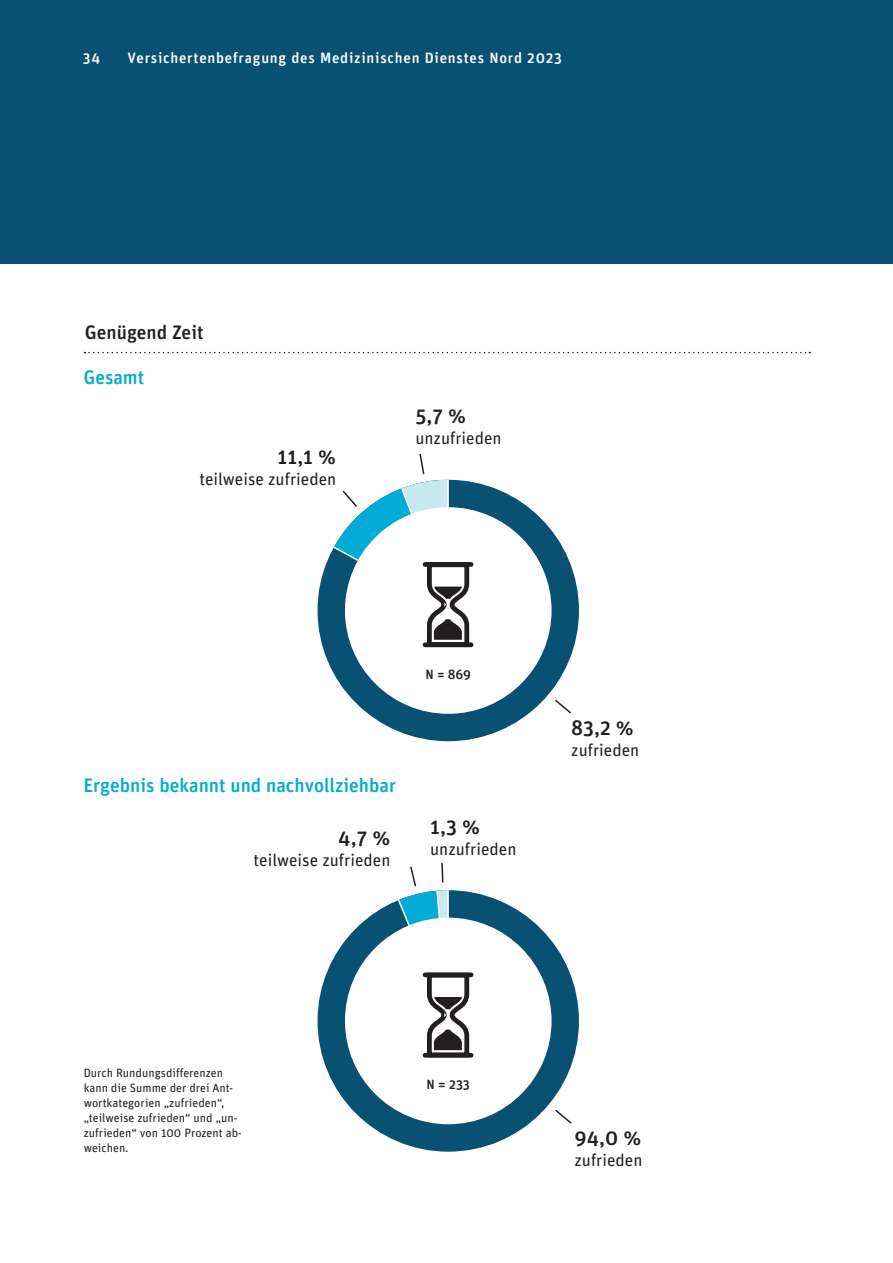
<style>
.page{position:relative;width:893px;height:1263px;background:#fff}
.page>*{position:absolute;margin:0;border:0;box-sizing:border-box;transform-origin:0 0}
.t1{font:500 21px "Unit Rounded OT";color:#231f20}
.t2{font:500 19.5px "Unit Rounded OT";color:#00acd5}
.t3{font:500 19.5px "Unit Rounded OT";color:#231f20}
.t4{font:17.25px "Unit Rounded OT";color:#231f20}
.t5{font:500 15px "Unit Rounded OT";letter-spacing:.05em;color:#fff}
.t6{font:500 13.5px "Unit Rounded OT";letter-spacing:-.005em;color:#231f20}
.t7{font:12px/15px "Unit Rounded OT";color:#231f20}
</style>
<div class="page">
<div style="left:0;top:0;width:893px;height:264px;background:#095173"></div>
<svg style="left:85px;top:352px;width:725px;height:1px"></svg>
<div style="left:318px;top:890px;width:261px;height:262px;background:#095173;border-radius:50%"></div>
<div style="left:318px;top:480px;width:261px;height:261px;background:#095173;border-radius:50%"></div>
<svg style="left:318px;top:453px;width:255px;height:262px"></svg>
<div style="left:345px;top:918px;width:207px;height:206px;background:#fff;border-radius:50%"></div>
<svg style="left:376px;top:862px;width:197px;height:263px"></svg>
<p class="t5" style="left:83px;top:48px;width:19px">34</p>
<p class="t5" style="left:128px;top:48px;width:436px">Versichertenbefragung des Medizinischen Dienstes Nord 2023</p>
<h2 class="t3" style="left:85px;top:320px;width:120px">Genügend Zeit</h2>
<h2 class="t2" style="left:83px;top:365px;width:63px">Gesamt</h2>
<h1 class="t1" style="left:278px;top:443px;width:60px">11,1 %</h1>
<h3 class="t4" style="left:199px;top:468px;width:138px">teilweise zufrieden</h3>
<h1 class="t1" style="left:415px;top:403px;width:52px">5,7 %</h1>
<h3 class="t4" style="left:415px;top:428px;width:88px">unzufrieden</h3>
<p class="t6" style="left:425px;top:665px;width:47px">N = 869</p>
<h2 class="t2" style="left:83px;top:773px;width:314px">Ergebnis bekannt und nachvollziehbar</h2>
<h1 class="t1" style="left:338px;top:825px;width:54px">4,7 %</h1>
<h3 class="t4" style="left:254px;top:850px;width:138px">teilweise zufrieden</h3>
<h1 class="t1" style="left:430px;top:813px;width:51px">1,3 %</h1>
<h3 class="t4" style="left:430px;top:838px;width:88px">unzufrieden</h3>
<h1 class="t1" style="left:571px;top:714px;width:64px">83,2 %</h1>
<h3 class="t4" style="left:571px;top:739px;width:70px">zufrieden</h3>
<p class="t7" style="left:84px;top:1065px;width:160px">Durch Rundungsdifferenzen kann die Summe der drei Ant&shy;wortkategorien „zufrieden“, „teilweise zufrieden“ und „un&shy;zufrieden“ von 100 Prozent ab&shy;weichen.</p>
<p class="t6" style="left:427px;top:1076px;width:45px">N = 233</p>
<h1 class="t1" style="left:574px;top:1125px;width:68px">94,0 %</h1>
<h3 class="t4" style="left:574px;top:1150px;width:70px">zufrieden</h3>
</div>
